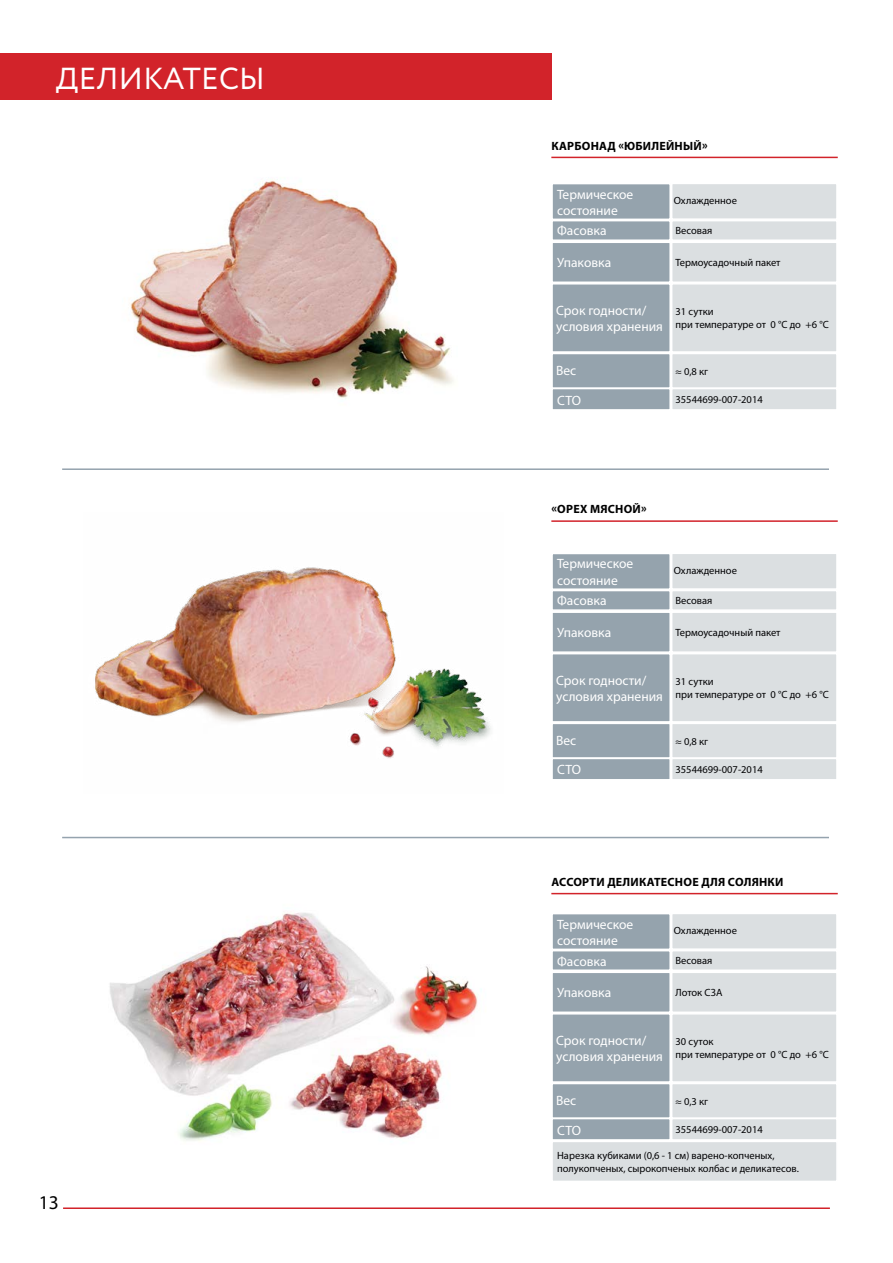
<style>
.page{position:relative;width:893px;height:1263px;background:#fff}
.page>*{position:absolute;margin:0;border:0;box-sizing:border-box;transform-origin:0 0}
.t1{font:30.45px "Circe";letter-spacing:.01em;color:#fff}
.t2{font:19.5px "Myriad Pro";color:#000}
.t3{font:13.5px/16.2px "Myriad Pro";color:#fff}
.t4{font:700 12px "Myriad Pro";letter-spacing:.02em;color:#000}
.t5{font:10.5px/12.6px "Myriad Pro";color:#020204}
</style>
<div class="page">
<div style="left:0;top:53px;width:551px;height:47px;background:#d2232a"></div>
<hr style="left:62px;top:468px;width:767px;height:2px;background:#95a3ae">
<hr style="left:62px;top:837px;width:767px;height:1px;background:#95a3ae">
<hr style="left:63px;top:1207px;width:767px;height:2px;background:#d2232a">
<img style="left:95px;top:567px;width:396px;height:192px">
<img style="left:110px;top:913px;width:372px;height:228px">
<hr style="left:551px;top:157px;width:287px;height:1px;background:#d2232a">
<hr style="left:551px;top:520px;width:287px;height:2px;background:#d2232a">
<hr style="left:551px;top:893px;width:287px;height:1px;background:#d2232a">
<img style="left:130px;top:179px;width:324px;height:219px">
<div style="left:551px;top:242px;width:120px;height:41px;background:#95a3ad;border:2px solid #fff"></div>
<div style="left:551px;top:611px;width:120px;height:42px;background:#95a3ad;border:2px solid #fff"></div>
<div style="left:551px;top:971px;width:120px;height:42px;background:#95a3ad;border:2px solid #fff"></div>
<div style="left:671px;top:242px;width:167px;height:41px;background:#dbdfe1;border:2px solid #fff"></div>
<div style="left:671px;top:611px;width:167px;height:42px;background:#dbdfe1;border:2px solid #fff"></div>
<div style="left:671px;top:971px;width:167px;height:42px;background:#dbdfe1;border:2px solid #fff"></div>
<div style="left:551px;top:283px;width:120px;height:70px;background:#95a3ad;border:2px solid #fff"></div>
<div style="left:551px;top:653px;width:120px;height:70px;background:#95a3ad;border:2px solid #fff"></div>
<div style="left:551px;top:1013px;width:120px;height:70px;background:#95a3ad;border:2px solid #fff"></div>
<div style="left:671px;top:283px;width:167px;height:70px;background:#dbdfe1;border:2px solid #fff"></div>
<div style="left:671px;top:653px;width:167px;height:70px;background:#dbdfe1;border:2px solid #fff"></div>
<div style="left:671px;top:1013px;width:167px;height:70px;background:#dbdfe1;border:2px solid #fff"></div>
<div style="left:551px;top:353px;width:120px;height:36px;background:#95a3ad;border:2px solid #fff"></div>
<div style="left:551px;top:723px;width:120px;height:36px;background:#95a3ad;border:2px solid #fff"></div>
<div style="left:551px;top:1083px;width:120px;height:36px;background:#95a3ad;border:2px solid #fff"></div>
<div style="left:671px;top:353px;width:167px;height:36px;background:#dbdfe1;border:2px solid #fff"></div>
<div style="left:671px;top:723px;width:167px;height:36px;background:#dbdfe1;border:2px solid #fff"></div>
<div style="left:671px;top:1083px;width:167px;height:36px;background:#dbdfe1;border:2px solid #fff"></div>
<div style="left:551px;top:388px;width:120px;height:23px;background:#95a3ad;border:2px solid #fff"></div>
<div style="left:551px;top:758px;width:120px;height:22px;background:#95a3ad;border:2px solid #fff"></div>
<div style="left:551px;top:1118px;width:120px;height:23px;background:#95a3ad;border:2px solid #fff"></div>
<div style="left:671px;top:388px;width:167px;height:23px;background:#dbdfe1;border:2px solid #fff"></div>
<div style="left:671px;top:758px;width:167px;height:22px;background:#dbdfe1;border:2px solid #fff"></div>
<div style="left:671px;top:1118px;width:167px;height:23px;background:#dbdfe1;border:2px solid #fff"></div>
<div style="left:551px;top:220px;width:120px;height:21px;background:#95a3ad;border:2px solid #fff"></div>
<div style="left:551px;top:590px;width:120px;height:21px;background:#95a3ad;border:2px solid #fff"></div>
<div style="left:551px;top:950px;width:120px;height:21px;background:#95a3ad;border:2px solid #fff"></div>
<div style="left:671px;top:220px;width:167px;height:21px;background:#dbdfe1;border:2px solid #fff"></div>
<div style="left:671px;top:590px;width:167px;height:21px;background:#dbdfe1;border:2px solid #fff"></div>
<div style="left:671px;top:950px;width:167px;height:21px;background:#dbdfe1;border:2px solid #fff"></div>
<div style="left:551px;top:183px;width:120px;height:37px;background:#95a3ad;border:2px solid #fff"></div>
<div style="left:551px;top:553px;width:120px;height:37px;background:#95a3ad;border:2px solid #fff"></div>
<div style="left:551px;top:913px;width:120px;height:37px;background:#95a3ad;border:2px solid #fff"></div>
<div style="left:671px;top:183px;width:167px;height:37px;background:#dbdfe1;border:2px solid #fff"></div>
<div style="left:671px;top:552px;width:167px;height:38px;background:#dbdfe1;border:2px solid #fff"></div>
<div style="left:671px;top:913px;width:167px;height:37px;background:#dbdfe1;border:2px solid #fff"></div>
<div style="left:551px;top:1141px;width:287px;height:41px;background:#dbdfe1;border:2px solid #fff"></div>
<h1 class="t1" style="left:56px;top:58px;width:211px">ДЕЛИКАТЕСЫ</h1>
<h2 class="t2" style="left:39px;top:1190px;width:22px">13</h2>
<p class="t4" style="left:551px;top:138px;width:158px">КАРБОНАД «ЮБИЛЕЙНЫЙ»</p>
<p class="t3" style="left:557px;top:186px;width:78px">Термическое состояние</p>
<p class="t3" style="left:557px;top:223px;width:51px">Фасовка</p>
<p class="t3" style="left:557px;top:254px;width:56px">Упаковка</p>
<p class="t5" style="left:674px;top:194px;width:65px">Охлажденное</p>
<p class="t5" style="left:675px;top:224px;width:38px">Весовая</p>
<p class="t5" style="left:675px;top:256px;width:107px">Термоусадочный пакет</p>
<p class="t3" style="left:556px;top:302px;width:108px">Срок годности/ условия хранения</p>
<p class="t5" style="left:675px;top:305px;width:155px">31 сутки<br>при температуре от 0 °С до +6 °С</p>
<p class="t3" style="left:556px;top:363px;width:22px">Вес</p>
<p class="t5" style="left:675px;top:365px;width:34px">≈ 0,8 кг</p>
<p class="t3" style="left:557px;top:392px;width:25px">СТО</p>
<p class="t5" style="left:675px;top:393px;width:89px">35544699-007-2014</p>
<p class="t4" style="left:551px;top:501px;width:97px">«ОРЕХ МЯСНОЙ»</p>
<p class="t3" style="left:557px;top:556px;width:78px">Термическое состояние</p>
<p class="t3" style="left:557px;top:592px;width:51px">Фасовка</p>
<p class="t3" style="left:557px;top:624px;width:56px">Упаковка</p>
<p class="t5" style="left:674px;top:564px;width:65px">Охлажденное</p>
<p class="t5" style="left:675px;top:594px;width:38px">Весовая</p>
<p class="t5" style="left:675px;top:626px;width:107px">Термоусадочный пакет</p>
<p class="t3" style="left:556px;top:672px;width:108px">Срок годности/ условия хранения</p>
<p class="t5" style="left:675px;top:675px;width:155px">31 сутки<br>при температуре от 0 °С до +6 °С</p>
<p class="t3" style="left:556px;top:732px;width:22px">Вес</p>
<p class="t5" style="left:675px;top:734px;width:34px">≈ 0,8 кг</p>
<p class="t3" style="left:557px;top:762px;width:25px">СТО</p>
<p class="t5" style="left:675px;top:763px;width:89px">35544699-007-2014</p>
<p class="t4" style="left:551px;top:874px;width:233px">АССОРТИ ДЕЛИКАТЕСНОЕ ДЛЯ СОЛЯНКИ</p>
<p class="t3" style="left:557px;top:916px;width:78px">Термическое состояние</p>
<p class="t3" style="left:557px;top:953px;width:51px">Фасовка</p>
<p class="t3" style="left:557px;top:984px;width:56px">Упаковка</p>
<p class="t5" style="left:674px;top:924px;width:65px">Охлажденное</p>
<p class="t5" style="left:675px;top:954px;width:38px">Весовая</p>
<p class="t5" style="left:675px;top:986px;width:48px">Лоток СЗА</p>
<p class="t3" style="left:556px;top:1032px;width:108px">Срок годности/ условия хранения</p>
<p class="t3" style="left:556px;top:1093px;width:22px">Вес</p>
<p class="t5" style="left:675px;top:1035px;width:155px">30 суток<br>при температуре от 0 °С до +6 °С</p>
<p class="t5" style="left:675px;top:1095px;width:34px">≈ 0,3 кг</p>
<p class="t3" style="left:557px;top:1122px;width:25px">СТО</p>
<p class="t5" style="left:557px;top:1149px;width:243px">Нарезка кубиками (0,6 - 1 см) варено-копченых, полукопченых, сырокопченых колбас и деликатесов.</p>
<p class="t5" style="left:675px;top:1123px;width:89px">35544699-007-2014</p>
</div>
